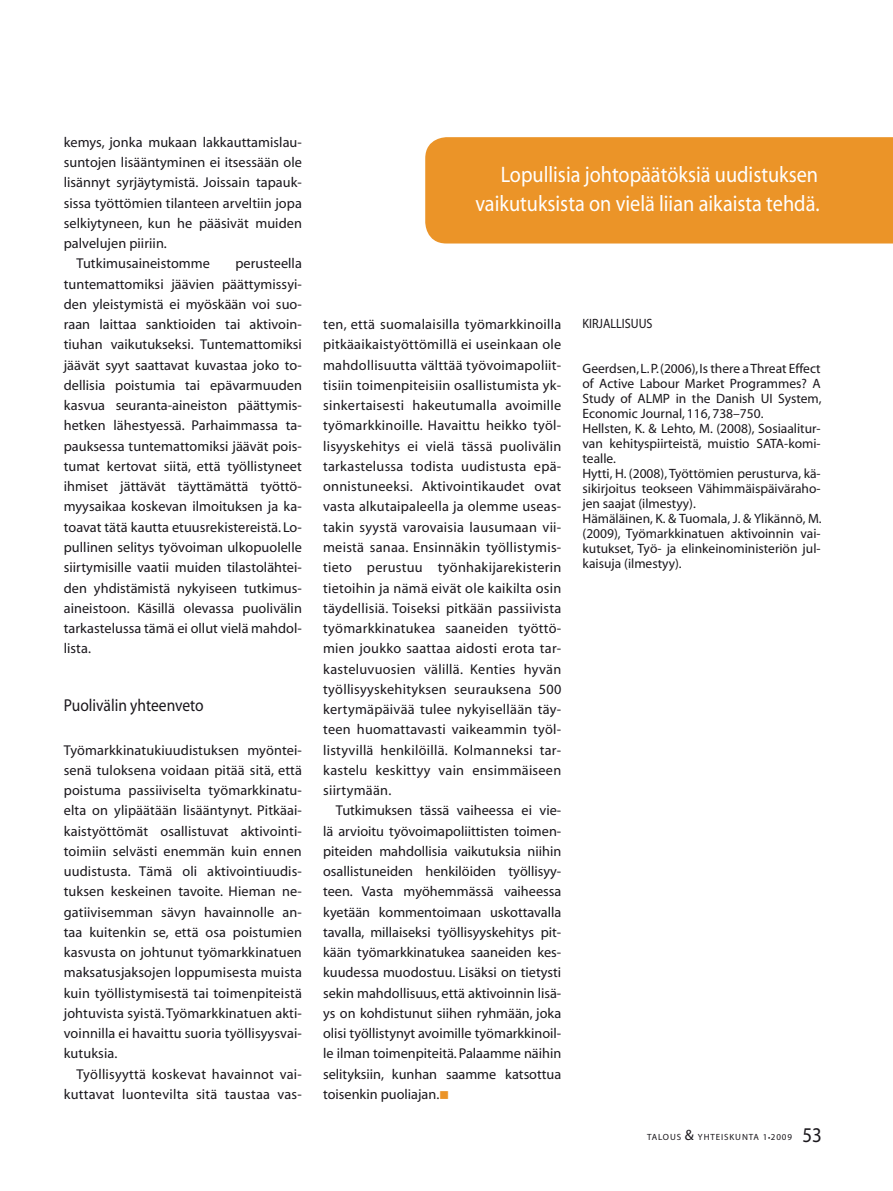
<style>
.page{position:relative;width:893px;height:1191px;background:#fff}
.page>*{position:absolute;margin:0;border:0;box-sizing:border-box;transform-origin:0 0}
.t1{font:22.5px/28.5px "Myriad";color:#fff;text-align:right;scale:.9 1}
.t2{font:21px "Myriad";color:#1a171c;scale:.9 1}
.t3{font:17.25px "Myriad";color:#1a171c;scale:.9 1}
.t4{font:14.25px/20.2px "Myriad";letter-spacing:.005em;color:#1a171c;text-align:justify}
.t5{font:13.5px/15px "Myriad";color:#1a171c}
.t6{font:13.5px "Myriad";color:#1a171c;scale:.9 1}
.t7{font:9px "Myriad";letter-spacing:.1em;color:#1a171c}
.s1{color:#eb9428}
.s2{font-size:15px}
</style>
<div class="page">
<div style="left:425px;top:137px;width:468px;height:106px;background:#eb9428"></div>
<p class="t4" style="left:64px;top:133px;width:240px">kemys, jonka mukaan lakkauttamislau-</p>
<p class="t4" style="left:64px;top:153px;width:240px">suntojen lisääntyminen ei itsessään ole</p>
<p class="t4" style="left:64px;top:173px;width:240px">lisännyt syrjäytymistä. Joissain tapauk-</p>
<p class="t4" style="left:64px;top:193px;width:240px">sissa työttömien tilanteen arveltiin jopa</p>
<p class="t4" style="left:64px;top:214px;width:240px">selkiytyneen, kun he pääsivät muiden</p>
<p class="t4" style="left:64px;top:234px;width:105px">palvelujen piiriin.</p>
<p class="t4" style="left:77px;top:254px;width:135px">Tutkimusaineistomme</p>
<p class="t4" style="left:64px;top:254px;width:240px;text-indent:172px">perusteella tuntemattomiksi jäävien päättymissyi&shy;den yleistymistä ei myöskään voi suo&shy;raan laittaa sanktioiden tai aktivoin&shy;tiuhan vaikutukseksi. Tuntemattomiksi jäävät syyt saattavat kuvastaa joko to&shy;dellisia poistumia tai epävarmuuden kasvua seuranta-aineiston päättymis&shy;hetken lähestyessä. Parhaimmassa ta&shy;pauksessa tuntemattomiksi jäävät pois&shy;tumat kertovat siitä, että työllistyneet ihmiset jättävät täyttämättä työttö&shy;myysaikaa koskevan ilmoituksen ja ka&shy;toavat tätä kautta etuusrekistereistä. Lo&shy;pullinen selitys työvoiman ulkopuolelle siirtymisille vaatii muiden tilastolähtei&shy;den yhdistämistä nykyiseen tutkimus&shy;aineistoon. Käsillä olevassa puolivälin tarkastelussa tämä ei ollut vielä mahdol&shy;lista.</p>
<p class="t3" style="left:64px;top:696px;width:157px">Puolivälin yhteenveto</p>
<p class="t4" style="left:64px;top:740px;width:240px">Työmarkkinatukiuudistuksen myöntei&shy;senä tuloksena voidaan pitää sitä, että poistuma passiiviselta työmarkkinatu&shy;elta on ylipäätään lisääntynyt. Pitkäai&shy;kaistyöttömät osallistuvat aktivointi&shy;toimiin selvästi enemmän kuin ennen uudistusta. Tämä oli aktivointiuudis&shy;tuksen keskeinen tavoite. Hieman ne&shy;gatiivisemman sävyn havainnolle an&shy;taa kuitenkin se, että osa poistumien kasvusta on johtunut työmarkkinatuen maksatusjaksojen loppumisesta muista kuin työllistymisestä tai toimenpiteistä johtuvista syistä. Työmarkkinatuen akti&shy;voinnilla ei havaittu suoria työllisyysvai&shy;kutuksia.</p>
<p class="t4" style="left:64px;top:1064px;width:240px;text-align:right">Työllisyyttä koskevat havainnot vai&shy;kuttavat luontevilta sitä taustaa vas-</p>
<h1 class="t1" style="left:475px;top:162px;width:384px">Lopullisia johtopäätöksiä uudistuksen vaikutuksista on vielä liian aikaista tehdä.</h1>
<p class="t4" style="left:323px;top:315px;width:240px">ten, että suomalaisilla työmarkkinoilla pitkäaikaistyöttömillä ei useinkaan ole mahdollisuutta välttää työvoimapoliit&shy;tisiin toimenpiteisiin osallistumista yk&shy;sinkertaisesti hakeutumalla avoimille työmarkkinoille. Havaittu heikko työl&shy;lisyyskehitys ei vielä tässä puolivälin tarkastelussa todista uudistusta epä&shy;onnistuneeksi. Aktivointikaudet ovat vasta alkutaipaleella ja olemme useas&shy;takin syystä varovaisia lausumaan vii&shy;meistä sanaa. Ensinnäkin työllistymis&shy;tieto perustuu työnhakijarekisterin tietoihin ja nämä eivät ole kaikilta osin täydellisiä. Toiseksi pitkään passiivista työmarkkinatukea saaneiden työttö&shy;mien joukko saattaa aidosti erota tar&shy;kasteluvuosien välillä. Kenties hyvän työllisyyskehityksen seurauksena 500 kertymäpäivää tulee nykyisellään täy&shy;teen huomattavasti vaikeammin työl&shy;listyvillä henkilöillä. Kolmanneksi tar&shy;kastelu keskittyy vain ensimmäiseen siirtymään.</p>
<p class="t4" style="left:323px;top:801px;width:240px;text-indent:13px">Tutkimuksen tässä vaiheessa ei vie&shy;lä arvioitu työvoimapoliittisten toimen&shy;piteiden mahdollisia vaikutuksia niihin osallistuneiden henkilöiden työllisyy&shy;teen. Vasta myöhemmässä vaiheessa kyetään kommentoimaan uskottavalla tavalla, millaiseksi työllisyyskehitys pit&shy;kään työmarkkinatukea saaneiden kes&shy;kuudessa muodostuu. Lisäksi on tietysti sekin mahdollisuus, että aktivoinnin lisä&shy;ys on kohdistunut siihen ryhmään, joka olisi työllistynyt avoimille työmarkkinoil&shy;le ilman toimenpiteitä. Palaamme näihin selityksiin, kunhan saamme katsottua toisenkin puoliajan.<span class="s1">■</span></p>
<p class="t6" style="left:582px;top:316px;width:15px">Kirjallisuus</p>
<p class="t5" style="left:582px;top:361px;width:241px">Geerdsen, L. P. (2006), Is there a Threat Effect of Active Labour Market Programmes? A Study of ALMP in the Danish UI System, Economic Journal, 116, 738–750.<br>Hellsten, K. &amp; Lehto, M. (2008), Sosiaalitur&shy;van kehityspiirteistä, muistio SATA-komi&shy;tealle.<br>Hytti, H. (2008), Työttömien perusturva, kä&shy;sikirjoitus teokseen Vähimmäispäiväraho&shy;jen saajat (ilmestyy).<br>Hämäläinen, K. &amp; Tuomala, J. &amp; Ylikännö, M. (2009), Työmarkkinatuen aktivoinnin vai&shy;kutukset, Työ- ja elinkeinoministeriön jul&shy;kaisuja (ilmestyy).</p>
<p class="t7" style="left:647px;top:1133px;width:146px">TALOUS <span class="s2">&amp;</span> YHTEISKUNTA 1 ●2009</p>
<h2 class="t2" style="left:802px;top:1124px;width:21px">53</h2>
</div>
